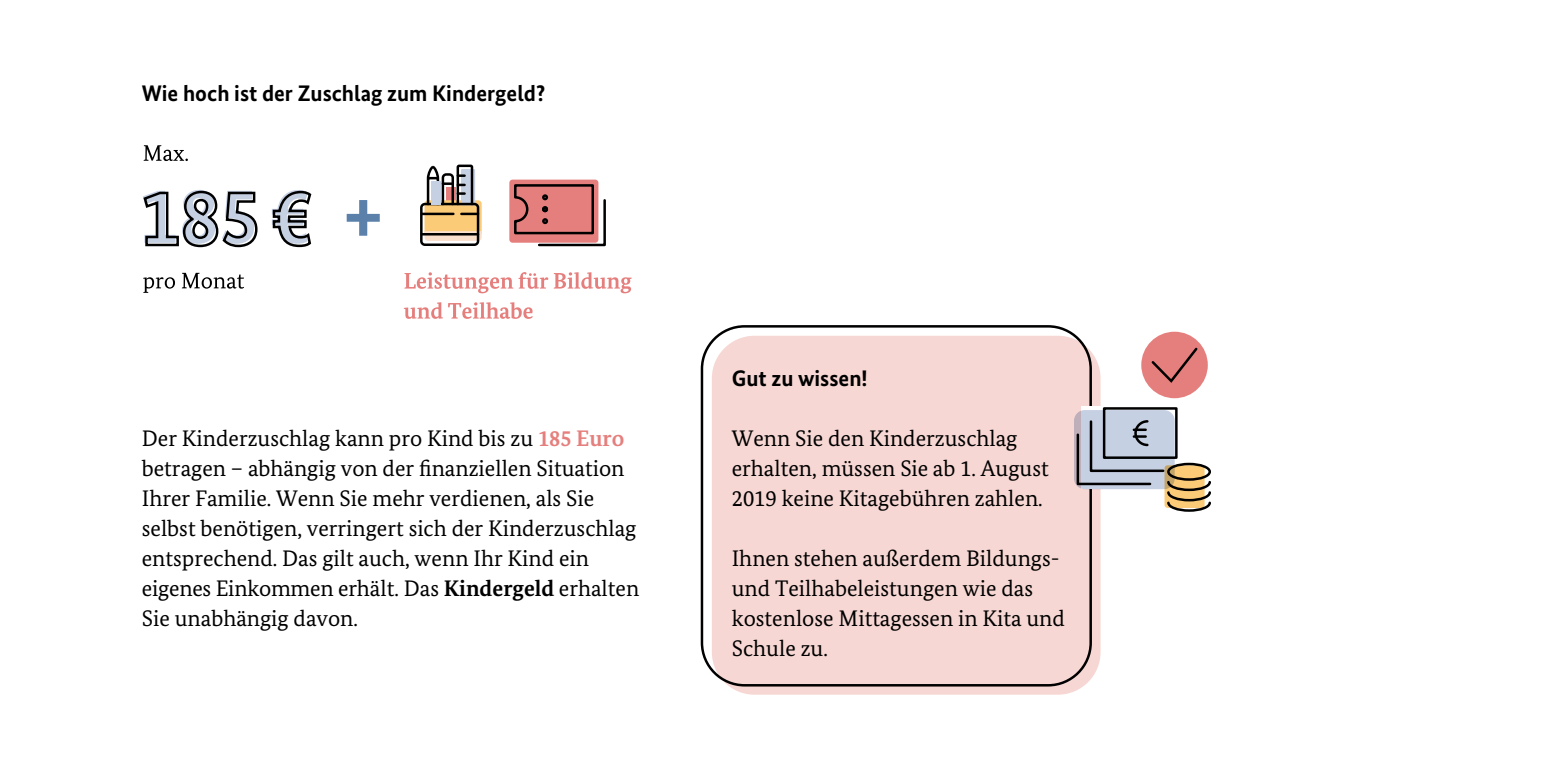
<style>
.page{position:relative;width:1560px;height:780px;background:#fff}
.page>*{position:absolute;margin:0;border:0;box-sizing:border-box;transform-origin:0 0}
.t1{font:700 80px "Bundes Sans";color:#c6d0e3}
.t2{font:22.5px/30px "Bundes Serif";color:#000}
.t3{font:700 22.5px "Bundes Sans";color:#000}
.s1{color:#5b80aa}
.s2{font-weight:700;color:#e57f7d}
.s3{font-weight:700}
</style>
<div class="page">
<div style="left:711px;top:336px;width:389px;height:358px;background:#f7d7d3;border-radius:43px"></div>
<div style="left:700px;top:325px;width:391px;height:361px;border:2px solid #000;border-radius:43px"></div>
<div style="left:1081px;top:406px;width:89px;height:83px;background:#fff"></div>
<div style="left:1073px;top:410px;width:101px;height:79px;background:#c6d0e3;border-radius:11px"></div>
<div style="left:1102px;top:407px;width:75px;height:52px;border:2px solid #000"></div>
<svg style="left:1075px;top:419px;width:136px;height:94px"></svg>
<div style="left:1141px;top:332px;width:66px;height:66px;background:#e57f7d;border-radius:50%"></div>
<svg style="left:1151px;top:347px;width:47px;height:36px"></svg>
<div style="left:509px;top:179px;width:89px;height:64px;background:#e57f7d;border-radius:3px"></div>
<svg style="left:512px;top:183px;width:94px;height:64px"></svg>
<div style="left:420px;top:203px;width:59px;height:43px;border:2px solid #000;border-radius:4px"></div>
<hr style="left:422px;top:213px;width:31px;height:2px;background:#000">
<hr style="left:422px;top:233px;width:56px;height:2px;background:#000">
<svg style="left:424px;top:164px;width:57px;height:77px"></svg>
<div style="left:431px;top:181px;width:9px;height:24px;background:#c6d0e3"></div>
<svg style="left:144px;top:145px;width:44px;height:16px"></svg>
<svg style="left:143px;top:277px;width:32px;height:16px"></svg>
<svg style="left:182px;top:273px;width:62px;height:15px"></svg>
<svg style="left:404px;top:272px;width:227px;height:21px"></svg>
<svg style="left:404px;top:302px;width:128px;height:17px"></svg>
<svg style="left:143px;top:190px;width:115px;height:58px"></svg>
<svg style="left:272px;top:190px;width:40px;height:58px"></svg>
<h3 class="t3" style="left:142px;top:79px;width:405px">Wie hoch ist der Zuschlag zum Kindergeld?</h3>
<p class="t1" style="left:138px;top:166px;width:246px">581 € <span class="s1">+</span></p>
<p class="t2" style="left:142px;top:423px;width:499px">Der Kinderzuschlag kann pro Kind bis zu <span class="s2">185 Euro </span>betragen – abhängig von der finanziellen Situation Ihrer Familie. Wenn Sie mehr verdienen, als Sie selbst benötigen, verringert sich der Kinderzuschlag entsprechend. Das gilt auch, wenn Ihr Kind ein eigenes Einkommen erhält. Das <span class="s3">Kindergeld</span> erhalten Sie unabhängig davon.</p>
<h3 class="t3" style="left:731px;top:364px;width:137px">Gut zu wissen!</h3>
<p class="t2" style="left:731px;top:423px;width:318px">Wenn Sie den Kinderzuschlag erhalten, müssen Sie ab 1. August<br>2019 keine Kitagebühren zahlen.</p>
<p class="t2" style="left:731px;top:543px;width:335px">Ihnen stehen außerdem Bildungs&shy;und Teilhabeleistungen wie das kostenlose Mittagessen in Kita und<br>Schule zu.</p>
</div>
